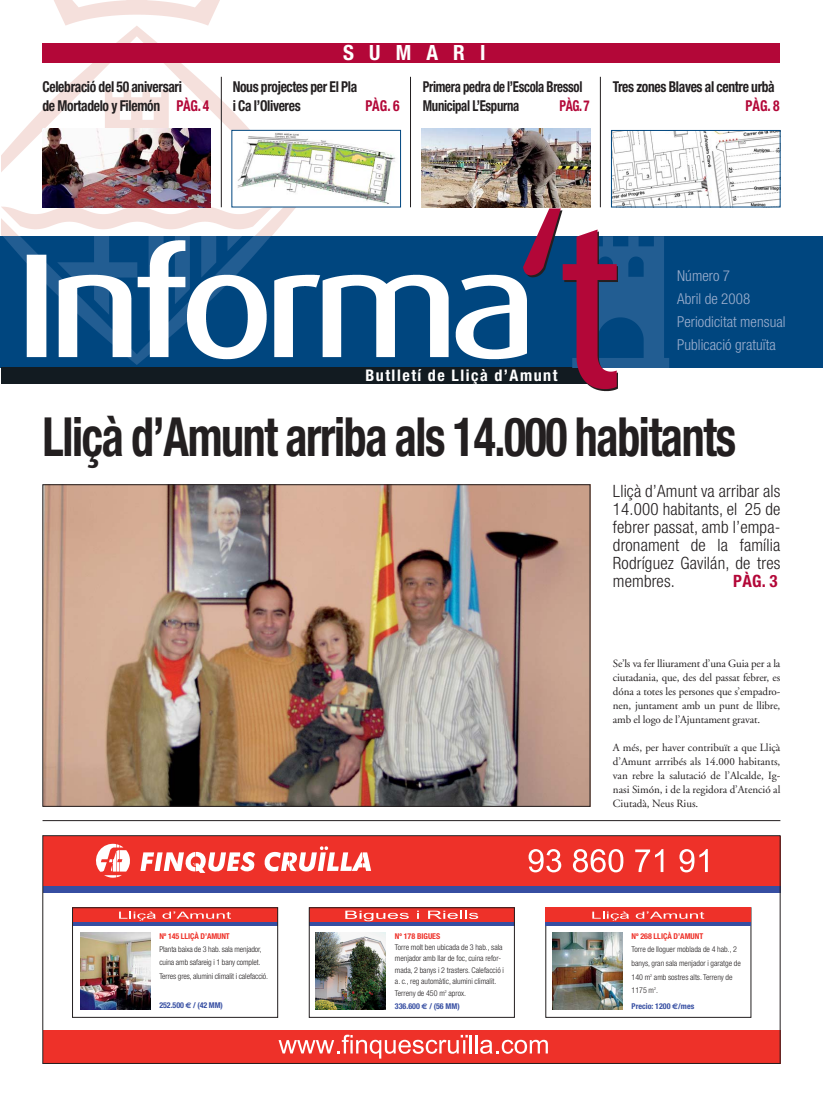
<style>
.page{position:relative;width:823px;height:1106px;background:#fff}
.page>*{position:absolute;margin:0;border:0;box-sizing:border-box;transform-origin:0 0}
.t1{font:700 condensed 54px "Helvetica Neue";letter-spacing:-.03em;color:#231f20;scale:.85 1}
.t2{font:700 condensed 21px "Helvetica Neue";letter-spacing:.72em;color:#fff}
.t3{font:300 condensed 17px/18px "Helvetica Neue";letter-spacing:.01em;color:#231f20;text-align:justify}
.t4{font:700 condensed 17px "Helvetica Neue";color:#b30738}
.t5{font:700 condensed 16px "Helvetica Neue";letter-spacing:.095em;color:#fff}
.t6{font:700 condensed 15px/19px "Helvetica Neue";letter-spacing:-.025em;color:#231f20;scale:.9 1}
.t7{font:300 condensed 15px/23px "Helvetica Neue";letter-spacing:.005em;color:#9dafce}
.t8{font:700 condensed 15px/19px "Helvetica Neue";letter-spacing:-.025em;color:#231f20;scale:.85 1}
.t9{font:700 condensed 15px "Helvetica Neue";letter-spacing:-.01em;color:#b30738;scale:.9 1}
.t10{font:700 condensed 15px "Helvetica Neue";letter-spacing:-.01em;color:#b30738;scale:.85 1}
.t11{font:11px/14px "Adobe Garamond";letter-spacing:-.01em;color:#231f20;text-align:justify}
.t12{font:300 condensed 8px/11.4px "Helvetica Neue";color:#231f20}
.t13{font:700 condensed 8px "Helvetica Neue";color:#364ea2}
.t14{font:700 condensed 8px "Helvetica Neue";color:#ee3129}
.s1{color:#b30738}
.s2{font-family:"Euro Sans";font-stretch:normal}
</style>
<div class="page">
<img style="left:1px;top:0;width:305px;height:236px">
<div style="left:0;top:236px;width:822px;height:132px;background:#00467f"></div>
<img style="left:44px;top:486px;width:544px;height:318px">
<div style="left:42px;top:43px;width:738px;height:20px;background:#b30738"></div>
<div style="left:1px;top:367px;width:596px;height:17px;background:#121b21"></div>
<hr style="left:221px;top:77px;width:1px;height:130px;background:#231f20">
<hr style="left:599px;top:77px;width:1px;height:130px;background:#231f20">
<hr style="left:410px;top:77px;width:1px;height:130px;background:#231f20">
<img style="left:652px;top:236px;width:17px;height:131px">
<img style="left:42px;top:129px;width:169px;height:62px">
<img style="left:233px;top:133px;width:163px;height:58px">
<div style="left:231px;top:130px;width:169px;height:77px;border:1px solid #00467f"></div>
<img style="left:421px;top:129px;width:169px;height:62px">
<img style="left:613px;top:132px;width:165px;height:73px">
<div style="left:611px;top:130px;width:169px;height:77px;border:1px solid #00467f"></div>
<img style="left:650px;top:192px;width:2px;height:176px">
<img style="left:14px;top:191px;width:493px;height:174px">
<img style="left:507px;top:190px;width:143px;height:202px">
<div style="left:43px;top:885px;width:736px;height:8px;background:#364ea2"></div>
<div style="left:43px;top:836px;width:736px;height:49px;background:#ee3129"></div>
<svg style="left:96px;top:843px;width:275px;height:34px"></svg>
<div style="left:43px;top:1030px;width:736px;height:33px;background:#ee3129"></div>
<svg style="left:528px;top:849px;width:33px;height:23px"></svg>
<svg style="left:572px;top:849px;width:51px;height:23px"></svg>
<svg style="left:635px;top:849px;width:28px;height:23px"></svg>
<svg style="left:679px;top:849px;width:28px;height:23px"></svg>
<svg style="left:278px;top:1034px;width:269px;height:24px"></svg>
<div style="left:72px;top:907px;width:205px;height:18px;background:#ee3129"></div>
<svg style="left:119px;top:911px;width:37px;height:9px"></svg>
<svg style="left:162px;top:911px;width:69px;height:7px"></svg>
<hr style="left:72px;top:922px;width:205px;height:3px;background:#364ea2">
<div style="left:72px;top:907px;width:206px;height:110px;border:1px solid #231f20"></div>
<div style="left:545px;top:907px;width:205px;height:18px;background:#ee3129"></div>
<svg style="left:592px;top:911px;width:36px;height:9px"></svg>
<svg style="left:635px;top:911px;width:69px;height:7px"></svg>
<hr style="left:545px;top:922px;width:205px;height:3px;background:#364ea2">
<div style="left:309px;top:907px;width:205px;height:18px;background:#ee3129"></div>
<hr style="left:309px;top:922px;width:205px;height:3px;background:#364ea2">
<div style="left:308px;top:907px;width:206px;height:110px;border:1px solid #231f20"></div>
<svg style="left:345px;top:910px;width:63px;height:11px"></svg>
<svg style="left:428px;top:910px;width:50px;height:9px"></svg>
<div style="left:42px;top:835px;width:738px;height:228px;border:1px solid #231f20"></div>
<img style="left:80px;top:933px;width:70px;height:76px">
<img style="left:316px;top:933px;width:69px;height:76px">
<img style="left:552px;top:933px;width:70px;height:76px">
<hr style="left:42px;top:820px;width:738px;height:1px;background:#231f20">
<h2 class="t2" style="left:343px;top:45px;width:144px">SUMARI</h2>
<h3 class="t6" style="left:42px;top:78px;width:187px">Celebració del 50 aniversari<br>de Mortadelo y Filemón <span class="s1">PÀG. 4</span></h3>
<h3 class="t6" style="left:232px;top:78px;width:140px">Nous projectes per El Pla i Ca l’Oliveres</h3>
<h3 class="t9" style="left:365px;top:100px;width:39px">PÀG. 6</h3>
<h3 class="t8" style="left:422px;top:78px;width:189px">Primera pedra de l’Escola Bressol<br>Municipal L’Espurna</h3>
<h3 class="t10" style="left:559px;top:100px;width:37px">PÀG.7</h3>
<h3 class="t6" style="left:612px;top:78px;width:181px">Tres zones Blaves al centre urbà</h3>
<h3 class="t9" style="left:745px;top:100px;width:39px">PÀG. 8</h3>
<h3 class="t5" style="left:365px;top:369px;width:194px">Butlletí de Lliçà d’Amunt</h3>
<h3 class="t7" style="left:676px;top:265px;width:110px">Número 7<br>Abril de 2008<br>Periodicitat mensual<br>Publicació gratuïta</h3>
<h1 class="t1" style="left:42px;top:418px;width:816px">Lliçà d’Amunt arriba als 14.000 habitants</h1>
<h3 class="t3" style="left:612px;top:483px;width:169px">Lliçà d’Amunt va arribar als 14.000 habitants, el 25 de febrer passat, amb l’empa&shy;dronament de la família Rodríguez Gavilán, de tres membres.</h3>
<h3 class="t4" style="left:732px;top:575px;width:46px">PÀG. 3</h3>
<p class="t14" style="left:159px;top:933px;width:72px">Nº 145 LLIÇÀ D’AMUNT</p>
<p class="t12" style="left:159px;top:943px;width:110px;line-height:13.3px">Planta baixa de 3 hab. sala menjador, cuina amb safareig i 1 bany complet.<br>Terres gres, alumini climalit i calefacció.</p>
<p class="t13" style="left:159px;top:1001px;width:65px">252.500 <span class="s2">€</span> / (42 MM)</p>
<p class="t14" style="left:394px;top:933px;width:47px">Nº 178 BIGUES</p>
<p class="t12" style="left:394px;top:942px;width:110px">Torre molt ben ubicada de 3 hab., sala menjador amb llar de foc, cuina refor&shy;mada, 2 banys i 2 trasters. Calefacció i a. c., reg automàtic, alumini climalit.<br>Terreny de 450 m<sup>2</sup> aprox.</p>
<p class="t13" style="left:394px;top:1003px;width:66px">336.600 <span class="s2">€</span> / (56 MM)</p>
<h3 class="t11" style="left:612px;top:657px;width:169px">Se’ls va fer lliurament d’una Guia per a la ciutadania, que, des del passat febrer, es dóna a totes les persones que s’empadro&shy;nen, juntament amb un punt de llibre, amb el logo de l’Ajuntament gravat.</h3>
<h3 class="t11" style="left:612px;top:741px;width:169px">A més, per haver contribuït a que Lliçà d’Amunt arrribés als 14.000 habitants, van rebre la salutació de l’Alcalde, Ig&shy;nasi Simón, i de la regidora d’Atenció al Ciutadà, Neus Rius.</h3>
<p class="t14" style="left:631px;top:933px;width:73px">Nº 268 LLIÇÀ D’AMUNT</p>
<p class="t12" style="left:631px;top:943px;width:111px;line-height:13.6px">Torre de lloguer moblada de 4 hab., 2 banys, gran sala menjador i garatge de<br>140 m<sup>2</sup> amb sostres alts. Terreny de<br>1175 m<sup>2</sup>.</p>
<p class="t13" style="left:631px;top:1003px;width:64px">Precio: 1200 <span class="s2">€</span>/mes</p>
</div>
